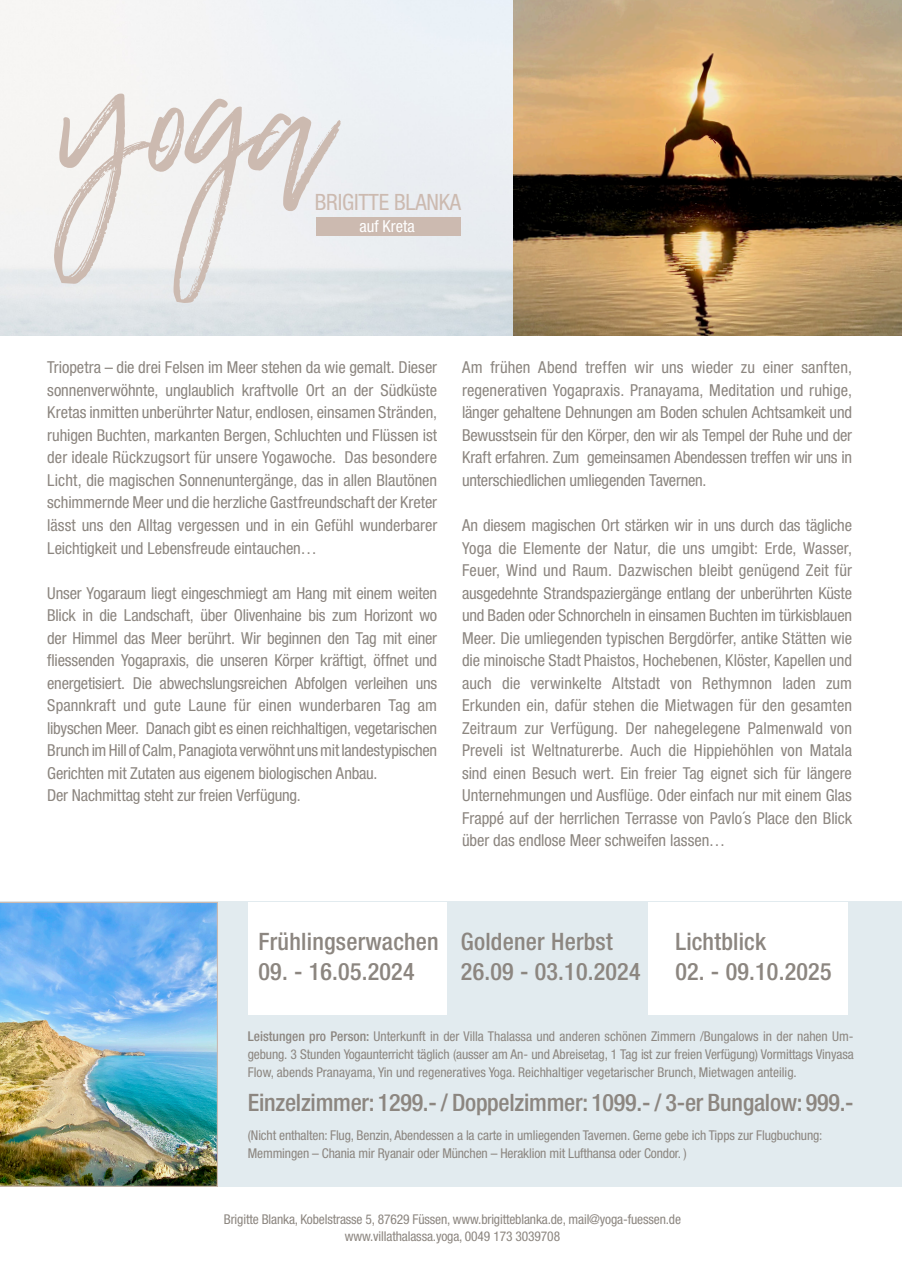
<style>
.page{position:relative;width:902px;height:1272px;background:#fff}
.page>*{position:absolute;margin:0;border:0;box-sizing:border-box;transform-origin:0 0}
.t1{font:500 condensed 24px/30px "Helvetica Neue LT Pro";letter-spacing:.01em;color:#8c8680}
.t2{font:500 condensed 24px "Helvetica Neue LT Pro";letter-spacing:-.01em;color:#8c8680}
.t3{font:condensed 22.5px "Helvetica Neue LT Pro";letter-spacing:-.01em;color:#ccbab0}
.t4{font:condensed 16.5px/22.5px "Helvetica Neue LT Pro";letter-spacing:-.015em;color:#8c8680;text-align:justify}
.t5{font:condensed 16.5px "Helvetica Neue LT Pro";color:#fff}
.t6{font:condensed 13.5px/18px "Helvetica Neue LT Pro";letter-spacing:-.01em;color:#8c8680;text-align:center}
.s1{font-weight:500}
</style>
<div class="page">
<div style="left:0;top:901px;width:901px;height:285px;background:#e2ebef"></div>
<div style="left:248px;top:901px;width:200px;height:113px;background:#fff"></div>
<div style="left:446px;top:901px;width:200px;height:113px;background:#e2ebef"></div>
<div style="left:648px;top:901px;width:200px;height:113px;background:#fff"></div>
<img style="left:0;top:902px;width:218px;height:284px">
<svg style="left:54px;top:94px;width:287px;height:209px"></svg>
<div style="left:316px;top:217px;width:144px;height:18px;background:#ccbab0"></div>
<img style="left:513px;top:0;width:388px;height:335px">
<h2 class="t3" style="left:315px;top:189px;width:148px">BRIGITTE BLANKA</h2>
<p class="t5" style="left:359px;top:216px;width:57px">auf Kreta</p>
<p class="t4" style="left:47px;top:356px;width:391px">Triopetra – die drei Felsen im Meer stehen da wie gemalt. Dieser sonnenverwöhnte, unglaublich kraftvolle Ort an der Südküste Kretas inmitten unberührter Natur, endlosen, einsamen Stränden, ruhigen Buchten, markanten Bergen, Schluchten und Flüssen ist der ideale Rückzugsort für unsere Yogawoche. Das besondere Licht, die magischen Sonnenuntergänge, das in allen Blautönen schimmernde Meer und die herzliche Gastfreundschaft der Kreter lässt uns den Alltag vergessen und in ein Gefühl wunderbarer Leichtigkeit und Lebensfreude eintauchen…</p>
<p class="t4" style="left:47px;top:581px;width:391px;text-align:left">Unser Yogaraum liegt eingeschmiegt am Hang mit einem weiten Blick in die Landschaft, über Olivenhaine bis zum Horizont wo der Himmel das Meer berührt. Wir beginnen den Tag mit einer fliessenden Yogapraxis, die unseren Körper kräftigt, öffnet und energetisiert. Die abwechslungsreichen Abfolgen verleihen uns Spannkraft und gute Laune für einen wunderbaren Tag am libyschen Meer. Danach gibt es einen reichhaltigen, vegetarischen Brunch im Hill of Calm, Panagiota verwöhnt uns mit landestypischen Gerichten mit Zutaten aus eigenem biologischen Anbau.<br>Der Nachmittag steht zur freien Verfügung.</p>
<p class="t4" style="left:462px;top:356px;width:391px">Am frühen Abend treffen wir uns wieder zu einer sanften, regenerativen Yogapraxis. Pranayama, Meditation und ruhige, länger gehaltene Dehnungen am Boden schulen Achtsamkeit und Bewusstsein für den Körper, den wir als Tempel der Ruhe und der Kraft erfahren. Zum gemeinsamen Abendessen treffen wir uns in unterschiedlichen umliegenden Tavernen.</p>
<p class="t4" style="left:462px;top:513px;width:391px">An diesem magischen Ort stärken wir in uns durch das tägliche Yoga die Elemente der Natur, die uns umgibt: Erde, Wasser, Feuer, Wind und Raum. Dazwischen bleibt genügend Zeit für ausgedehnte Strandspaziergänge entlang der unberührten Küste und Baden oder Schnorcheln in einsamen Buchten im türkisblauen Meer. Die umliegenden typischen Bergdörfer, antike Stätten wie die minoische Stadt Phaistos, Hochebenen, Klöster, Kapellen und auch die verwinkelte Altstadt von Rethymnon laden zum Erkunden ein, dafür stehen die Mietwagen für den gesamten Zeitraum zur Verfügung. Der nahegelegene Palmenwald von Preveli ist Weltnaturerbe. Auch die Hippiehöhlen von Matala sind einen Besuch wert. Ein freier Tag eignet sich für längere Unternehmungen und Ausflüge. Oder einfach nur mit einem Glas Frappé auf der herrlichen Terrasse von Pavlo´s Place den Blick über das endlose Meer schweifen lassen…</p>
<h1 class="t1" style="left:258px;top:926px;width:182px">Frühlingserwachen</h1>
<h1 class="t1" style="left:258px;top:956px;width:158px">09. - 16.05.2024</h1>
<h1 class="t1" style="left:461px;top:926px;width:181px">Goldener Herbst<br>26.09 - 03.10.2024</h1>
<h1 class="t1" style="left:675px;top:926px;width:92px">Lichtblick</h1>
<h1 class="t1" style="left:675px;top:956px;width:158px">02. - 09.10.2025</h1>
<p class="t6" style="left:248px;top:1026px;width:607px;text-align:justify"><span class="s1">Leistungen pro Person:</span> Unterkunft in der Villa Thalassa und anderen schönen Zimmern /Bungalows in der nahen Um&shy;gebung. 3 Stunden Yogaunterricht täglich (ausser am An- und Abreisetag, 1 Tag ist zur freien Verfügung) Vormittags Vinyasa Flow, abends Pranayama, Yin und regeneratives Yoga. Reichhaltiger vegetarischer Brunch, Mietwagen anteilig.</p>
<h1 class="t2" style="left:248px;top:1088px;width:607px">Einzelzimmer: 1299.- / Doppelzimmer: 1099.- / 3-er Bungalow: 999.-</h1>
<p class="t6" style="left:248px;top:1125px;width:576px;text-align:left">(Nicht enthalten: Flug, Benzin, Abendessen a la carte in umliegenden Tavernen. Gerne gebe ich Tipps zur Flugbuchung:<br>Memmingen – Chania mir Ryanair oder München – Heraklion mit Lufthansa oder Condor. )</p>
<p class="t6" style="left:224px;top:1210px;width:458px;line-height:16.5px">Brigitte Blanka, Kobelstrasse 5, 87629 Füssen, www.brigitteblanka.de, mail@yoga-fuessen.de www.villathalassa.yoga, 0049 173 3039708</p>
</div>
